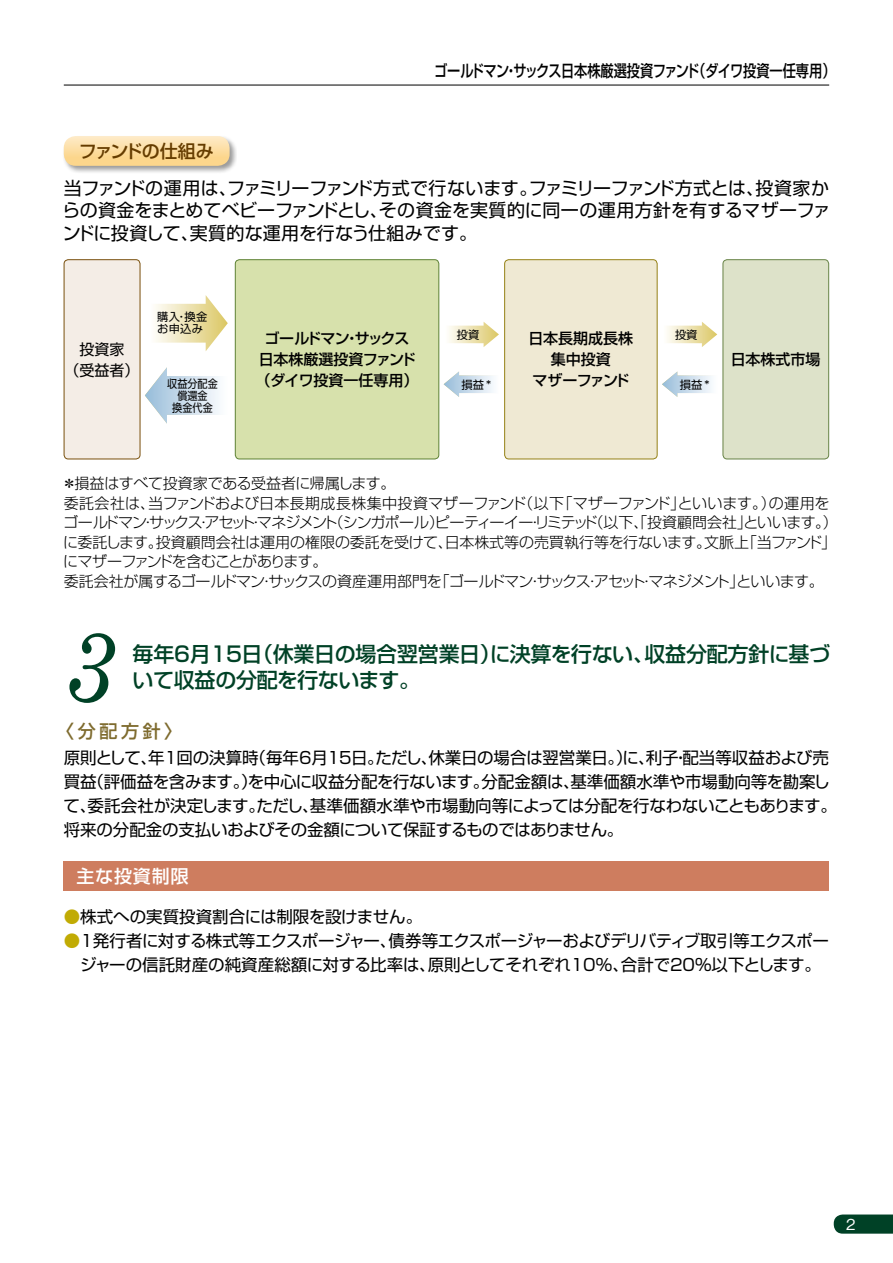
<style>
.page{position:relative;width:893px;height:1263px;background:#fff}
.page>*{position:absolute;margin:0;border:0;box-sizing:border-box;transform-origin:0 0}
.t1{font:italic 99px "Century Schoolbook";color:#004126;scale:.91 1}
.t2{font:500 21px/25.5px "Shin Go Pr 5";letter-spacing:-.02em;color:#004126}
.t3{font:18px/22.5px "Shin Go Pr 5";letter-spacing:.01em;color:#000;text-align:justify}
.t4{font:500 18px "Shin Go Pr 5";letter-spacing:-.035em;color:#653c00}
.t5{font:500 18px "Shin Go Pr 5";letter-spacing:.05em;color:#fff}
.t6{font:500 18px "Shin Go Pr 5";color:#7e6b2e}
.t7{font:16.5px/24px "Shin Go Pr 5";letter-spacing:-.015em;color:#000}
.t8{font:500 16.5px "Shin Go Pr 5";letter-spacing:-.03em;color:#000;scale:.8 1}
.t9{font:300 15px/19.5px "Shin Go Pr 5";letter-spacing:-.025em;color:#000}
.t10{font:500 15px/21px "Shin Go Pr 5";letter-spacing:-.02em;color:#000;text-align:center}
.t11{font:500 15px/21px "Shin Go Pr 5";color:#000;text-align:center}
.t12{font:15px/21px "Shin Go Pr 5";color:#000;text-align:center}
.t13{font:500 15px "Gothic BBB Pro";color:#fff}
.t14{font:11.25px/12px "Shin Go Pr 5";color:#000}
.t15{font:11.25px/12px "Shin Go Pr 5";color:#000;text-align:center;scale:.9 1}
.s1{color:#c1ab04}
</style>
<div class="page">
<svg style="left:834px;top:1214px;width:59px;height:19px"></svg>
<hr style="left:64px;top:85px;width:765px;height:1px;background:#000">
<svg style="left:667px;top:322px;width:50px;height:25px"></svg>
<svg style="left:449px;top:322px;width:50px;height:25px"></svg>
<div style="left:64px;top:260px;width:76px;height:199px;background:#f4ede6;border-radius:4px"></div>
<div style="left:64px;top:259px;width:76px;height:200px;border:1px solid #79500d;border-radius:4px"></div>
<div style="left:235px;top:260px;width:204px;height:199px;background:#d7e1ac;border-radius:4px"></div>
<div style="left:235px;top:259px;width:204px;height:200px;border:1px solid #5e8234;border-radius:4px"></div>
<div style="left:505px;top:260px;width:152px;height:199px;background:#efe9d3;border-radius:4px"></div>
<div style="left:504px;top:259px;width:153px;height:200px;border:1px solid #958116;border-radius:4px"></div>
<div style="left:723px;top:260px;width:106px;height:199px;background:#dde2c9;border-radius:4px"></div>
<div style="left:723px;top:259px;width:106px;height:200px;border:1px solid #678346;border-radius:4px"></div>
<svg style="left:155px;top:295px;width:73px;height:56px"></svg>
<div style="left:64px;top:861px;width:765px;height:30px;background:#ce7d5f"></div>
<div style="left:62px;top:135px;width:175px;height:39px;background:#000;opacity:.4"></div>
<svg style="left:64px;top:136px;width:166px;height:30px;background:#fbdda3"></svg>
<svg style="left:662px;top:371px;width:50px;height:26px"></svg>
<svg style="left:444px;top:371px;width:49px;height:26px"></svg>
<svg style="left:145px;top:367px;width:74px;height:57px"></svg>
<p class="t4" style="left:79px;top:136px;width:136px">ファンドの仕組み</p>
<p class="t8" style="left:434px;top:57px;width:503px">ゴールドマン・サックス日本株厳選投資ファンド（ダイワ投資一任専用）</p>
<p class="t3" style="left:62px;top:175px;width:770px">当ファンドの運用は、ファミリーファンド方式で行ないます。ファミリーファンド方式とは、投資家からの資金をまとめてベビーファンドとし、その資金を実質的に同一の運用方針を有するマザーファンドに投資して、実質的な運用を行なう仕組みです。</p>
<p class="t14" style="left:157px;top:310px;width:52px">購入・換金お申込み</p>
<p class="t14" style="left:457px;top:327px;width:24px">投資</p>
<p class="t14" style="left:675px;top:327px;width:24px">投資</p>
<p class="t12" style="left:65px;top:337px;width:76px">投資家<br>（受益者）</p>
<p class="t10" style="left:256px;top:326px;width:164px">ゴールドマン・サックス日本株厳選投資ファンド（ダイワ投資一任専用）</p>
<p class="t11" style="left:528px;top:326px;width:106px">日本長期成長株集中投資<br>マザーファンド</p>
<p class="t15" style="left:167px;top:376px;width:58px">収益分配金</p>
<p class="t14" style="left:461px;top:377px;width:31px">損益*</p>
<p class="t14" style="left:680px;top:377px;width:31px">損益*</p>
<p class="t15" style="left:172px;top:388px;width:46px">償還金換金代金</p>
<p class="t11" style="left:731px;top:347px;width:91px">日本株式市場</p>
<p class="t9" style="left:62px;top:473px;width:777px">＊損益はすべて投資家である受益者に帰属します。<br>委託会社は、当ファンドおよび日本長期成長株集中投資マザーファンド（以下「マザーファンド」といいます。）の運用をゴールドマン・サックス・アセット・マネジメント（シンガポール）ピーティーイー・リミテッド（以下、「投資顧問会社」といいます。）に委託します。投資顧問会社は運用の権限の委託を受けて、日本株式等の売買執行等を行ないます。文脈上「当ファンド」にマザーファンドを含むことがあります。<br>委託会社が属するゴールドマン・サックスの資産運用部門を「ゴールドマン・サックス・アセット・マネジメント」といいます。</p>
<h1 class="t1" style="left:64px;top:605px;width:56px">3</h1>
<p class="t2" style="left:133px;top:640px;width:699px">毎年6月15日（休業日の場合翌営業日）に決算を行ない、収益分配方針に基づいて収益の分配を行ないます。</p>
<p class="t6" style="left:56px;top:717px;width:127px">〈分配方針〉</p>
<p class="t7" style="left:64px;top:744px;width:775px">原則として、年1回の決算時（毎年6月15日。ただし、休業日の場合は翌営業日。）に、利子・配当等収益および売買益（評価益を含みます。）を中心に収益分配を行ないます。分配金額は、基準価額水準や市場動向等を勘案して、委託会社が決定します。ただし、基準価額水準や市場動向等によっては分配を行なわないこともあります。将来の分配金の支払いおよびその金額について保証するものではありません。</p>
<p class="t5" style="left:77px;top:861px;width:114px">主な投資制限</p>
<p class="t7" style="left:64px;top:903px;width:360px"><span class="s1">●</span>株式への実質投資割合には制限を設けません。</p>
<p class="t7" style="left:64px;top:927px;width:767px;text-align:center"><span class="s1">●</span>1発行者に対する株式等エクスポージャー、債券等エクスポージャーおよびデリバティブ取引等エクスポージャーの信託財産の純資産総額に対する比率は、原則としてそれぞれ10%、合計で20%以下とします。</p>
<p class="t13" style="left:846px;top:1212px;width:11px">2</p>
</div>
